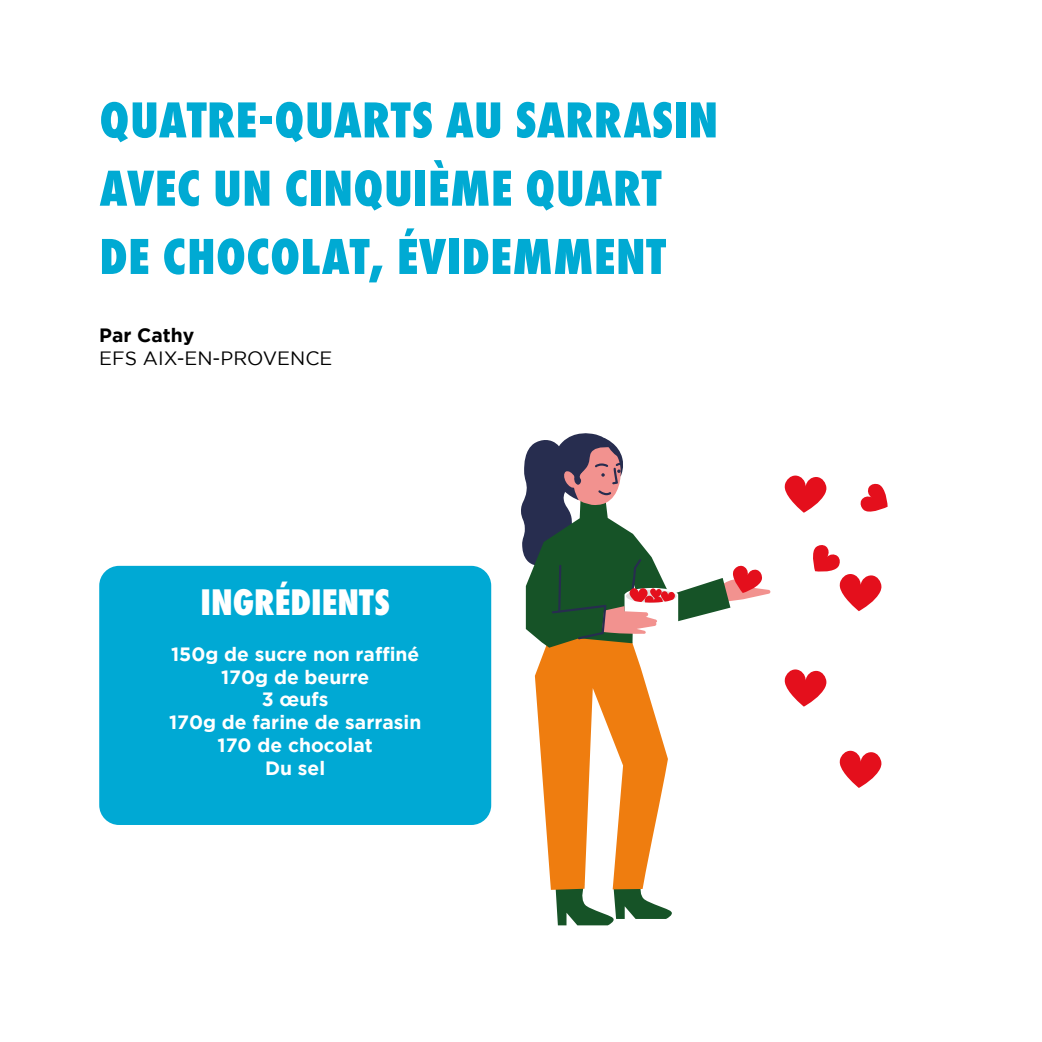
<style>
.page{position:relative;width:1042px;height:1042px;background:#fff}
.page>*{position:absolute;margin:0;border:0;box-sizing:border-box;transform-origin:0 0}
.t1{font:800 52.5px/68.2px "Futura PT Cond";letter-spacing:.01em;color:#00aad3}
.t2{font:800 38.5px "Futura PT Cond";color:#fff}
.t3{font:700 19.25px/22.8px "Gotham";color:#fff;text-align:center}
.t4{font:19.25px "Gotham";color:#000}
.t5{font:700 19.25px "Gotham";color:#000}
</style>
<div class="page">
<div style="left:99px;top:566px;width:392px;height:259px;background:#00a9d4;border-radius:20px"></div>
<svg style="left:521px;top:433px;width:249px;height:492px"></svg>
<svg style="left:813px;top:545px;width:68px;height:66px"></svg>
<svg style="left:784px;top:475px;width:42px;height:38px"></svg>
<svg style="left:784px;top:669px;width:42px;height:37px"></svg>
<svg style="left:839px;top:750px;width:42px;height:38px"></svg>
<svg style="left:860px;top:483px;width:27px;height:29px"></svg>
<h1 class="t1" style="left:99px;top:86px;width:620px">QUATRE-QUARTS AU SARRASIN<br>AVEC UN CINQUIÈME QUART<br>DE CHOCOLAT, ÉVIDEMMENT</h1>
<p class="t5" style="left:99px;top:324px;width:97px">Par Cathy</p>
<p class="t4" style="left:99px;top:347px;width:235px">EFS AIX-EN-PROVENCE</p>
<h2 class="t2" style="left:200px;top:580px;width:191px">INGRÉDIENTS</h2>
<p class="t3" style="left:169px;top:642px;width:254px">150g de sucre non raffiné<br>170g de beurre<br>3 œufs<br>170g de farine de sarrasin<br>170 de chocolat<br>Du sel</p>
</div>
